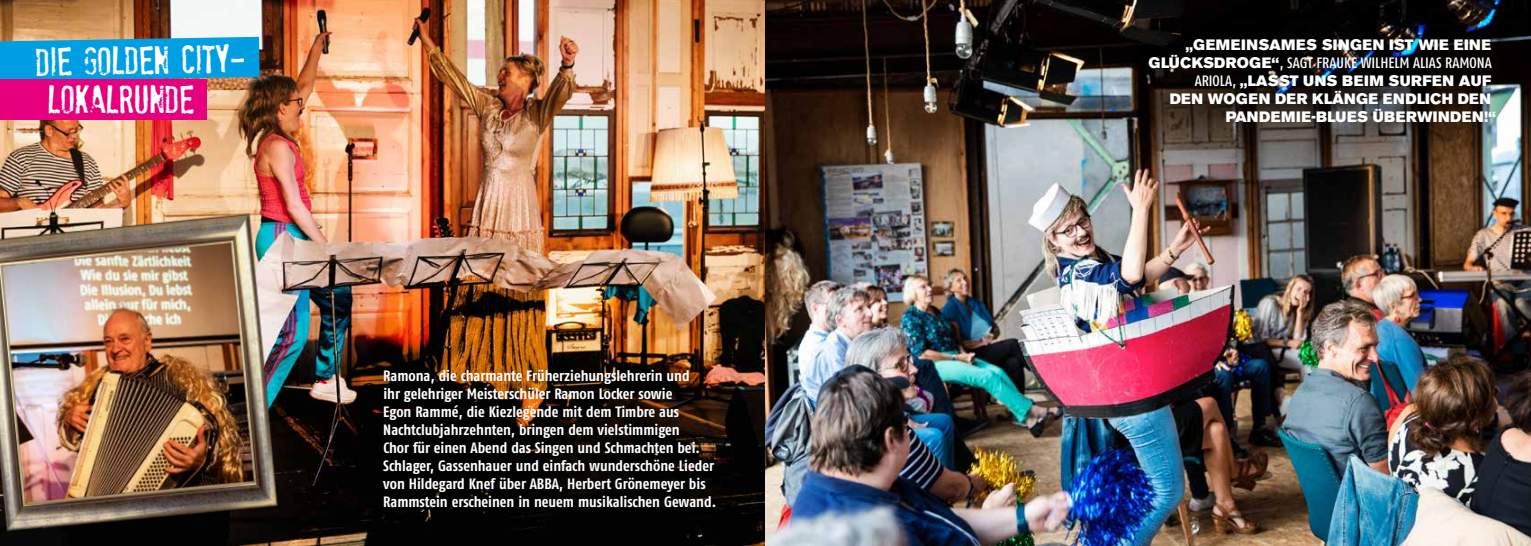
<style>
.page{position:relative;width:1531px;height:546px;background:#fff}
.page>*{position:absolute;margin:0;border:0;box-sizing:border-box;transform-origin:0 0}
.t1{font:34.12px "Stam Pete";color:#fff}
.t2{font:700 15px/18px "Fago Co";color:#fff}
.t3{font:15px "Berthold Akzidenz Grotesk BE Super";letter-spacing:.04em;color:#fff}
.t4{font:500 15px "Fago Co";color:#fff}
.t5{font:15px "Berthold Akzidenz Grotesk BE Super";letter-spacing:.02em;color:#fff}
.s1{font-family:"Berthold Akzidenz Grotesk BE Super";font-weight:400}
.s2{font-family:"Fago Co";font-weight:500}
</style>
<div class="page">
<img style="left:0;top:0;width:1531px;height:546px">
<svg style="left:0;top:37px;width:260px;height:44px;background:#0e9eda"></svg>
<div style="left:0;top:79px;width:207px;height:41px;background:#e6007d"></div>
<img style="left:0;top:203px;width:291px;height:341px">
<h1 class="t1" style="left:35px;top:43px;width:213px;rotate:-1deg">DIE GOLDEN CITY-</h1>
<h1 class="t1" style="left:48px;top:81px;width:148px">LOKALRUNDE</h1>
<p class="t2" style="left:383px;top:366px;width:335px">Ramona, die charmante Früherziehungslehrerin und<br>ihr gelehriger Meisterschüler Ramon Locker sowie<br>Egon Rammé, die Kiezlegende mit dem Timbre aus Nachtclubjahrzehnten, bringen dem vielstimmigen<br>Chor für einen Abend das Singen und Schmachten bei.<br>Schlager, Gassenhauer und einfach wunderschöne Lieder von Hildegard Knef über ABBA, Herbert Grönemeyer bis Rammstein erscheinen in neuem musikalischen Gewand.</p>
<p class="t3" style="left:1185px;top:39px;width:307px">„GEMEINSAMES SINGEN IST WIE EINE</p>
<p class="t4" style="left:1148px;top:54px;width:345px"><span class="s1">GLÜCKSDROGE“</span>, SAGT FRAUKE WILHELM ALIAS RAMONA</p>
<p class="t3" style="left:1194px;top:75px;width:298px"><span class="s2">ARIOLA,</span> „LASST UNS BEIM SURFEN AUF</p>
<p class="t5" style="left:1169px;top:93px;width:323px">DEN WOGEN DER KLÄNGE ENDLICH DEN</p>
<p class="t3" style="left:1225px;top:111px;width:272px">PANDEMIE-BLUES ÜBERWINDEN!“</p>
</div>
